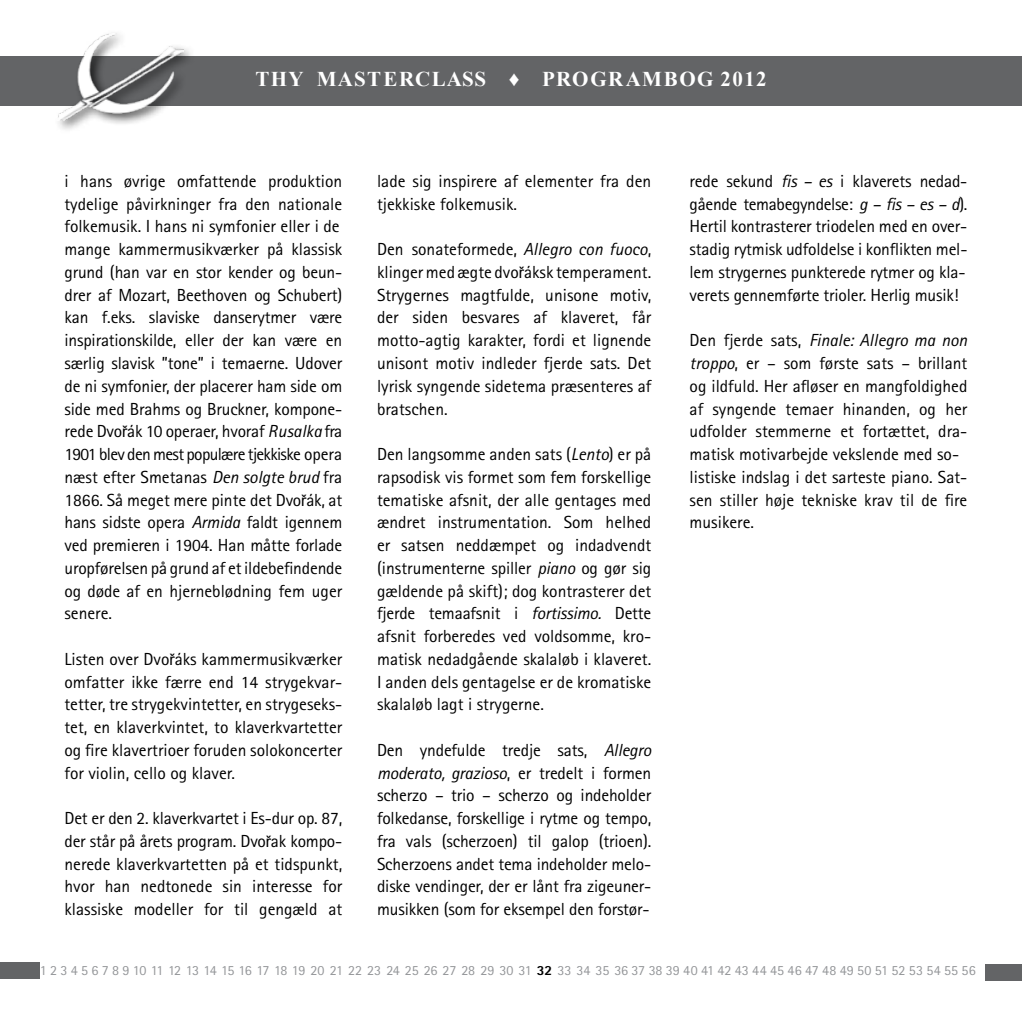
<style>
.page{position:relative;width:1022px;height:1022px;background:#fff}
.page>*{position:absolute;margin:0;border:0;box-sizing:border-box;transform-origin:0 0}
.t1{font:700 21px "Times New Roman";letter-spacing:.07em;color:#fff}
.t2{font:17.5px/22.8px "Rotis Sans Serif";color:#000;text-align:justify}
.t3{font:14px "Rotis Sans Serif";letter-spacing:-.005em;color:#939598}
.s1{font-family:"Arial";font-size:15.75px}
.s2{font-style:italic}
.s3{font-weight:800;color:#000}
</style>
<div class="page">
<div style="left:0;top:962px;width:40px;height:17px;background:#636466"></div>
<div style="left:0;top:56px;width:1022px;height:50px;background:#636466"></div>
<div style="left:986px;top:964px;width:36px;height:17px;background:#636466"></div>
<div style="left:54px;top:29px;width:143px;height:105px;background:#000;opacity:.75"></div>
<img style="left:58px;top:33px;width:126px;height:88px">
<p class="t1" style="left:255px;top:65px;width:513px">THY MASTERCLASS ♦ PROGRAMBOG 2012</p>
<p class="t2" style="left:64px;top:170px;width:279px;text-align:left">i hans øvrige omfattende produktion tydelige påvirkninger fra den nationale folkemusik. I hans ni symfonier eller i de mange kammermusikværker på klassisk grund (han var en stor kender og beun&shy;drer af Mozart, Beethoven og Schubert) kan f.eks. slaviske danserytmer være inspirationskilde, eller der kan være en særlig slavisk ”tone” i temaerne. Udover de ni symfonier, der placerer ham side om side med Brahms og Bruckner, kompone&shy;rede Dvo<span class="s1">ř</span>ák 10 operaer, hvoraf <span class="s2">Rusalka</span> fra 1901 blev den mest populære tjekkiske opera næst efter Smetanas <span class="s2">Den solgte brud</span> fra 1866. Så meget mere pinte det Dvo<span class="s1">ř</span>ák, at hans sidste opera <span class="s2">Armida</span> faldt igennem ved premieren i 1904. Han måtte forlade uropførelsen på grund af et ildebefindende og døde af en hjerneblødning fem uger senere.</p>
<p class="t2" style="left:64px;top:647px;width:279px">Listen over Dvo<span class="s1">ř</span>áks kammermusikværker omfatter ikke færre end 14 strygekvar&shy;tetter, tre strygekvintetter, en strygeseks&shy;tet, en klaverkvintet, to klaverkvartetter og fire klavertrioer foruden solokoncerter for violin, cello og klaver.</p>
<p class="t2" style="left:64px;top:807px;width:279px">Det er den 2. klaverkvartet i Es-dur op. 87, der står på årets program. Dvo<span class="s1">ř</span>ak kompo&shy;nerede klaverkvartetten på et tidspunkt, hvor han nedtonede sin interesse for klassiske modeller for til gengæld at</p>
<p class="t2" style="left:377px;top:170px;width:276px">lade sig inspirere af elementer fra den tjekkiske folkemusik.</p>
<p class="t2" style="left:377px;top:238px;width:276px">Den sonateformede, <span class="s2">Allegro con fuoco</span>, klinger med ægte dvo<span class="s1">ř</span>áksk temperament.<br>Strygernes magtfulde, unisone motiv, der siden besvares af klaveret, får motto-agtig karakter, fordi et lignende unisont motiv indleder fjerde sats. Det lyrisk syngende sidetema præsenteres af bratschen.</p>
<p class="t2" style="left:377px;top:443px;width:276px">Den langsomme anden sats (<span class="s2">Lento</span>) er på rapsodisk vis formet som fem forskellige tematiske afsnit, der alle gentages med ændret instrumentation. Som helhed er satsen neddæmpet og indadvendt (instrumenterne spiller <span class="s2">piano</span> og gør sig gældende på skift); dog kontrasterer det fjerde temaafsnit i <span class="s2">fortissimo.</span> Dette afsnit forberedes ved voldsomme, kro&shy;matisk nedadgående skalaløb i klaveret.<br>I anden dels gentagelse er de kromatiske skalaløb lagt i strygerne.</p>
<p class="t2" style="left:377px;top:738px;width:276px">Den yndefulde tredje sats, <span class="s2">Allegro moderato, grazioso</span>, er tredelt i formen scherzo – trio – scherzo og indeholder folkedanse, forskellige i rytme og tempo, fra vals (scherzoen) til galop (trioen).<br>Scherzoens andet tema indeholder melo&shy;diske vendinger, der er lånt fra zigeuner&shy;musikken (som for eksempel den forstør-</p>
<p class="t2" style="left:690px;top:170px;width:279px">rede sekund <span class="s2">fis – es</span> i klaverets nedad&shy;gående temabegyndelse: <span class="s2">g – fis – es – d</span>).<br>Hertil kontrasterer triodelen med en over&shy;stadig rytmisk udfoldelse i konflikten mel&shy;lem strygernes punkterede rytmer og kla&shy;verets gennemførte trioler. Herlig musik!</p>
<p class="t2" style="left:690px;top:329px;width:279px;text-align:left">Den fjerde sats, <span class="s2">Finale: Allegro ma non troppo</span>, er – som første sats – brillant og ildfuld. Her afløser en mangfoldighed af syngende temaer hinanden, og her udfolder stemmerne et fortættet, dra&shy;matisk motivarbejde vekslende med so&shy;listiske indslag i det sarteste piano. Sat&shy;sen stiller høje tekniske krav til de fire musikere.</p>
<p class="t3" style="left:40px;top:962px;width:937px">1 2 3 4 5 6 7 8 9 10 11 12 13 14 15 16 17 18 19 20 21 22 23 24 25 26 27 28 29 30 31 <span class="s3">32</span> 33 34 35 36 37 38 39 40 41 42 43 44 45 46 47 48 49 50 51 52 53 54 55 56</p>
</div>
